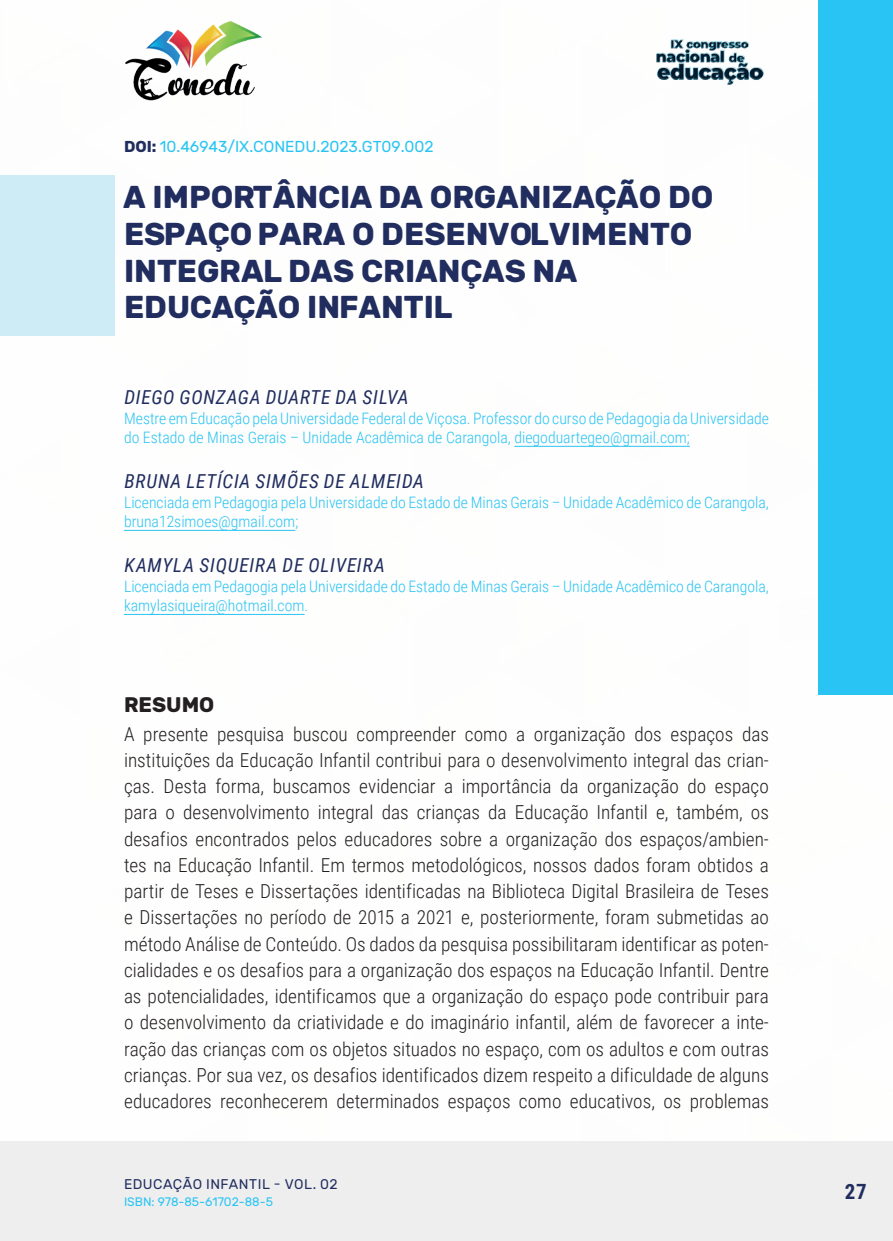
<style>
.page{position:relative;width:893px;height:1241px;background:#fff}
.page>*{position:absolute;margin:0;border:0;box-sizing:border-box;transform-origin:0 0}
._1_TITULO{font:700 31.5px/36.8px "Rubik";color:#202d5e}
._4_RESUMO{font:700 21px "Rubik";color:#231f20}
.t1{font:700 21px "Roboto Condensed";color:#202d5e}
._5_CORPO_RESUMO{font:300 19.25px/26.2px "Roboto Condensed";color:#231f20;text-align:justify}
._2_AUTOR{font:italic 19.25px "Roboto Condensed";letter-spacing:.04em;color:#202d5e}
._3_FORMAÇÃO{font:300 15.75px/19.2px "Roboto Condensed";color:#29c4f3}
._0_DOI{font:15.75px "Rubik";color:#29c4f3}
.t2{font:14px "Rubik";letter-spacing:.035em;color:#202d5e}
.t3{font:12.25px "Rubik";color:#29c4f3}
.s1{font-weight:700;color:#202d5e}
</style>
<div class="page">
<div style="left:0;top:1141px;width:893px;height:99px;background:#eeeeef"></div>
<div style="left:819px;top:0;width:74px;height:694px;background:#29c4f3"></div>
<img style="left:125px;top:20px;width:137px;height:81px">
<img style="left:656px;top:39px;width:108px;height:46px">
<div style="left:0;top:174px;width:114px;height:161px;background:#ceecf5"></div>
<hr style="left:514px;top:446px;width:176px;height:1px;background:#29c4f3">
<hr style="left:124px;top:530px;width:171px;height:1px;background:#29c4f3">
<hr style="left:124px;top:614px;width:181px;height:1px;background:#29c4f3">
<p class="_0_DOI" style="left:124px;top:138px;width:311px"><span class="s1">DOI:</span> 10.46943/IX.CONEDU.2023.GT09.002</p>
<p class="_1_TITULO" style="left:123px;top:180px;width:592px">A IMPORTÂNCIA DA ORGANIZAÇÃO DO<br>ESPAÇO PARA O DESENVOLVIMENTO<br>INTEGRAL DAS CRIANÇAS NA<br>EDUCAÇÃO INFANTIL</p>
<p class="_2_AUTOR" style="left:124px;top:384px;width:286px">DIEGO GONZAGA DUARTE DA SILVA</p>
<p class="_3_FORMAÇÃO" style="left:124px;top:407px;width:646px">Mestre em Educação pela Universidade Federal de Viçosa. Professor do curso de Pedagogia da Universidade do Estado de Minas Gerais – Unidade Acadêmica de Carangola, diegoduartegeo@gmail.com;</p>
<p class="_2_AUTOR" style="left:124px;top:468px;width:301px">BRUNA LETÍCIA SIMÕES DE ALMEIDA</p>
<p class="_3_FORMAÇÃO" style="left:124px;top:491px;width:646px">Licenciada em Pedagogia pela Universidade do Estado de Minas Gerais – Unidade Acadêmico de Carangola, bruna12simoes@gmail.com;</p>
<p class="_2_AUTOR" style="left:124px;top:552px;width:262px">KAMYLA SIQUEIRA DE OLIVEIRA</p>
<p class="_3_FORMAÇÃO" style="left:124px;top:575px;width:646px">Licenciada em Pedagogia pela Universidade do Estado de Minas Gerais – Unidade Acadêmico de Carangola, kamylasiqueira@hotmail.com.</p>
<p class="_4_RESUMO" style="left:124px;top:692px;width:92px">RESUMO</p>
<p class="_5_CORPO_RESUMO" style="left:124px;top:719px;width:646px">A presente pesquisa buscou compreender como a organização dos espaços das instituições da Educação Infantil contribui para o desenvolvimento integral das crian&shy;ças. Desta forma, buscamos evidenciar a importância da organização do espaço para o desenvolvimento integral das crianças da Educação Infantil e, também, os desafios encontrados pelos educadores sobre a organização dos espaços/ambien&shy;tes na Educação Infantil. Em termos metodológicos, nossos dados foram obtidos a partir de Teses e Dissertações identificadas na Biblioteca Digital Brasileira de Teses e Dissertações no período de 2015 a 2021 e, posteriormente, foram submetidas ao método Análise de Conteúdo. Os dados da pesquisa possibilitaram identificar as poten&shy;cialidades e os desafios para a organização dos espaços na Educação Infantil. Dentre as potencialidades, identificamos que a organização do espaço pode contribuir para o desenvolvimento da criatividade e do imaginário infantil, além de favorecer a inte&shy;ração das crianças com os objetos situados no espaço, com os adultos e com outras crianças. Por sua vez, os desafios identificados dizem respeito a dificuldade de alguns educadores reconhecerem determinados espaços como educativos, os problemas</p>
<p class="t2" style="left:124px;top:1175px;width:215px">EDUCAÇÃO INFANTIL - VOL. 02</p>
<p class="t3" style="left:124px;top:1194px;width:150px">ISBN: 978-85-61702-88-5</p>
<p class="t1" style="left:845px;top:1176px;width:23px">27</p>
</div>
